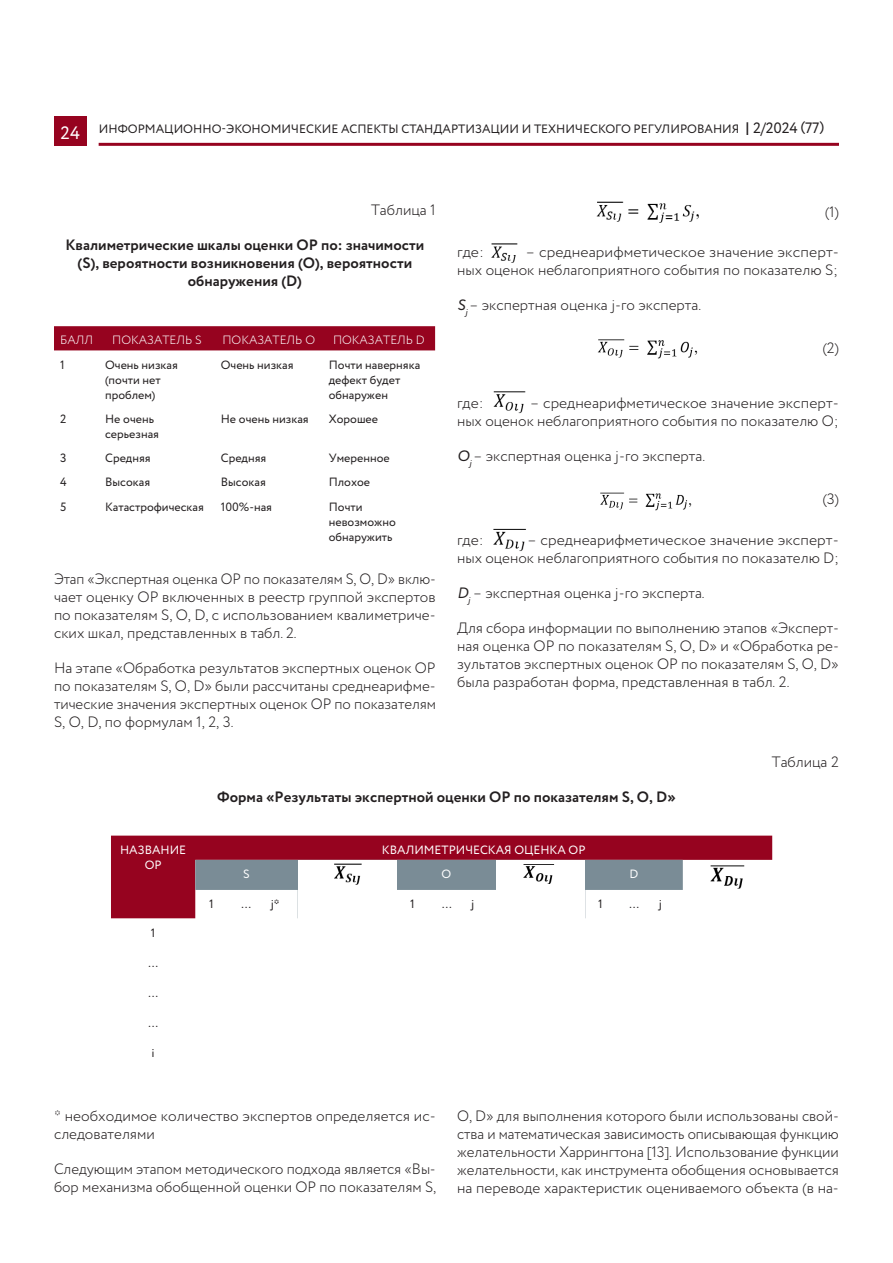
<style>
.page{position:relative;width:893px;height:1263px;background:#fff}
.page>*{position:absolute;margin:0;border:0;box-sizing:border-box;transform-origin:0 0}
.текст{font:300 15px/18px "Circe";color:#231f20;text-align:justify}
.текст-2{font:300 15px/18px "Circe";color:#231f20;text-align:justify;scale:.96 1}
.текст-3{font:700 15px/18px "Circe";color:#231f20;text-align:center}
.t1{font:12.15px "Circe";color:#231f20}
.t2{font:12px/15px "Circe";color:#231f20}
.t3{font:300 12px "Circe";color:#fff}
.t4{font:12px/15px "Circe";color:#fff;text-align:center}
.s1{font-size:18px;color:#fff}
.s2{font-size:18.15px}
.s3{font-size:15px}
.s4{font-weight:400;font-style:italic}
</style>
<div class="page">
<hr style="left:99px;top:143px;width:740px;height:3px;background:#96031f">
<div style="left:54px;top:116px;width:33px;height:30px;background:#96031f"></div>
<div style="left:54px;top:326px;width:381px;height:24px;background:#96031f"></div>
<img style="left:491px;top:243px;width:27px;height:20px">
<img style="left:493px;top:391px;width:33px;height:23px">
<img style="left:493px;top:528px;width:33px;height:24px">
<img style="left:597px;top:339px;width:101px;height:20px">
<img style="left:600px;top:492px;width:92px;height:18px">
<div style="left:111px;top:836px;width:661px;height:82px;background:#96031f"></div>
<svg style="left:195px;top:860px;width:488px;height:58px"></svg>
<div style="left:683px;top:860px;width:89px;height:58px;background:#fff"></div>
<div style="left:298px;top:860px;width:99px;height:58px;background:#fff"></div>
<img style="left:334px;top:863px;width:28px;height:22px">
<div style="left:496px;top:860px;width:89px;height:58px;background:#fff"></div>
<img style="left:523px;top:864px;width:32px;height:19px">
<img style="left:710px;top:865px;width:35px;height:24px">
<img style="left:596px;top:201px;width:103px;height:22px">
<p class="t1" style="left:61px;top:121px;width:765px"><span class="s1">24</span> ИНФОРМАЦИОННО-ЭКОНОМИЧЕСКИЕ АСПЕКТЫ СТАНДАРТИЗАЦИИ И ТЕХНИЧЕСКОГО РЕГУЛИРОВАНИЯ <span class="s2">|</span> <span class="s3">2/2024 </span><sup>(</sup><span class="s3">77</span><sup>)</sup></p>
<p class="текст" style="left:371px;top:201px;width:66px">Таблица 1</p>
<p class="текст-3" style="left:66px;top:237px;width:360px">Квалиметрические шкалы оценки ОР по: значимости (S), вероятности возникновения (О), вероятности обнаружения (D)</p>
<p class="t3" style="left:60px;top:332px;width:35px">БАЛЛ</p>
<p class="t3" style="left:112px;top:332px;width:91px">ПОКАЗАТЕЛЬ S</p>
<p class="t3" style="left:222px;top:332px;width:94px">ПОКАЗАТЕЛЬ О</p>
<p class="t3" style="left:333px;top:332px;width:93px">ПОКАЗАТЕЛЬ D</p>
<p class="t2" style="left:60px;top:357px;width:6px">1</p>
<p class="t2" style="left:105px;top:357px;width:74px">Очень низкая (почти нет проблем)</p>
<p class="t2" style="left:221px;top:357px;width:74px">Очень низкая</p>
<p class="t2" style="left:329px;top:357px;width:93px">Почти наверняка дефект будет обнаружен</p>
<p class="t2" style="left:60px;top:412px;width:8px">2</p>
<p class="t2" style="left:105px;top:412px;width:55px">Не очень серьезная</p>
<p class="t2" style="left:221px;top:412px;width:89px">Не очень низкая</p>
<p class="t2" style="left:329px;top:412px;width:51px">Хорошее</p>
<p class="t2" style="left:60px;top:451px;width:8px">3</p>
<p class="t2" style="left:105px;top:451px;width:47px">Средняя</p>
<p class="t2" style="left:221px;top:451px;width:47px">Средняя</p>
<p class="t2" style="left:329px;top:451px;width:62px">Умеренное</p>
<p class="t2" style="left:60px;top:475px;width:8px">4</p>
<p class="t2" style="left:105px;top:475px;width:47px">Высокая</p>
<p class="t2" style="left:221px;top:475px;width:47px">Высокая</p>
<p class="t2" style="left:329px;top:475px;width:43px">Плохое</p>
<p class="t2" style="left:60px;top:499px;width:8px">5</p>
<p class="t2" style="left:105px;top:499px;width:100px">Катастрофическая</p>
<p class="t2" style="left:221px;top:499px;width:53px">100%-ная</p>
<p class="t2" style="left:329px;top:499px;width:69px">Почти невозможно обнаружить</p>
<p class="текст-2" style="left:54px;top:570px;width:399px">Этап «Экспертная оценка ОР по показателям S, O, D» вклю&shy;чает оценку ОР включенных в реестр группой экспертов по показателям S, O, D, с использованием квалиметриче&shy;ских шкал, представленных в табл. 2.</p>
<p class="текст" style="left:54px;top:659px;width:384px">На этапе «Обработка результатов экспертных оценок ОР по показателям S, O, D» были рассчитаны среднеарифме&shy;тические значения экспертных оценок ОР по показателям S, O, D, по формулам 1, 2, 3.</p>
<p class="текст" style="left:825px;top:203px;width:15px">(1)</p>
<p class="текст" style="left:457px;top:244px;width:383px;text-align:right">– среднеарифметическое значение эксперт-<br>ных оценок неблагоприятного события по показателю S;</p>
<p class="текст" style="left:457px;top:297px;width:245px"><span class="s4">S</span><sub>j</sub> – экспертная оценка j-го эксперта.</p>
<p class="текст" style="left:457px;top:244px;width:28px">где:</p>
<p class="текст" style="left:823px;top:339px;width:18px">(2)</p>
<p class="текст" style="left:457px;top:394px;width:383px;text-align:right">– среднеарифметическое значение эксперт-<br>ных оценок неблагоприятного события по показателю O;</p>
<p class="текст" style="left:457px;top:447px;width:249px"><span class="s4">O</span><sub>j</sub> – экспертная оценка j-го эксперта.</p>
<p class="текст" style="left:457px;top:394px;width:28px">где:</p>
<p class="текст" style="left:823px;top:490px;width:18px">(3)</p>
<p class="текст" style="left:457px;top:531px;width:384px;text-align:right">– среднеарифметическое значение эксперт-<br>ных оценок неблагоприятного события по показателю D;</p>
<p class="текст" style="left:457px;top:584px;width:249px"><span class="s4">D</span><sub>j</sub> – экспертная оценка j-го эксперта.</p>
<p class="текст" style="left:457px;top:619px;width:383px">Для сбора информации по выполнению этапов «Эксперт&shy;ная оценка ОР по показателям S, O, D» и «Обработка ре&shy;зультатов экспертных оценок ОР по показателям S, O, D» была разработан форма, представленная в табл. 2.</p>
<p class="текст" style="left:457px;top:531px;width:28px">где:</p>
<p class="текст" style="left:772px;top:753px;width:69px">Таблица 2</p>
<p class="текст-3" style="left:217px;top:788px;width:460px">Форма «Результаты экспертной оценки ОР по показателям S, O, D»</p>
<p class="t4" style="left:120px;top:843px;width:68px">НАЗВАНИЕ<br>ОР</p>
<p class="t4" style="left:382px;top:843px;width:205px">КВАЛИМЕТРИЧЕСКАЯ ОЦЕНКА ОР</p>
<p class="t4" style="left:243px;top:867px;width:8px">S</p>
<p class="t4" style="left:442px;top:867px;width:11px">O</p>
<p class="t4" style="left:630px;top:867px;width:10px">D</p>
<p class="t2" style="left:209px;top:897px;width:6px">1</p>
<p class="t2" style="left:241px;top:897px;width:12px">…</p>
<p class="t2" style="left:271px;top:897px;width:10px">j*</p>
<p class="t2" style="left:410px;top:897px;width:6px">1</p>
<p class="t2" style="left:442px;top:897px;width:12px">…</p>
<p class="t2" style="left:471px;top:897px;width:5px">j</p>
<p class="t2" style="left:598px;top:897px;width:6px">1</p>
<p class="t2" style="left:629px;top:897px;width:12px">…</p>
<p class="t2" style="left:659px;top:897px;width:5px">j</p>
<p class="t2" style="left:151px;top:925px;width:6px">1</p>
<p class="t2" style="left:148px;top:955px;width:12px">…</p>
<p class="t2" style="left:148px;top:985px;width:12px">…</p>
<p class="t2" style="left:148px;top:1015px;width:12px">…</p>
<p class="t2" style="left:152px;top:1046px;width:5px">i</p>
<p class="текст" style="left:54px;top:1107px;width:383px">* необходимое количество экспертов определяется ис&shy;следователями</p>
<p class="текст" style="left:54px;top:1160px;width:384px">Следующим этапом методического подхода является «Вы&shy;бор механизма обобщенной оценки ОР по показателям S,</p>
<p class="текст" style="left:457px;top:1107px;width:383px">O, D» для выполнения которого были использованы свой&shy;ства и математическая зависимость описывающая функцию желательности Харрингтона [13]. Использование функции желательности, как инструмента обобщения основывается на переводе характеристик оцениваемого объекта (в на-</p>
</div>
